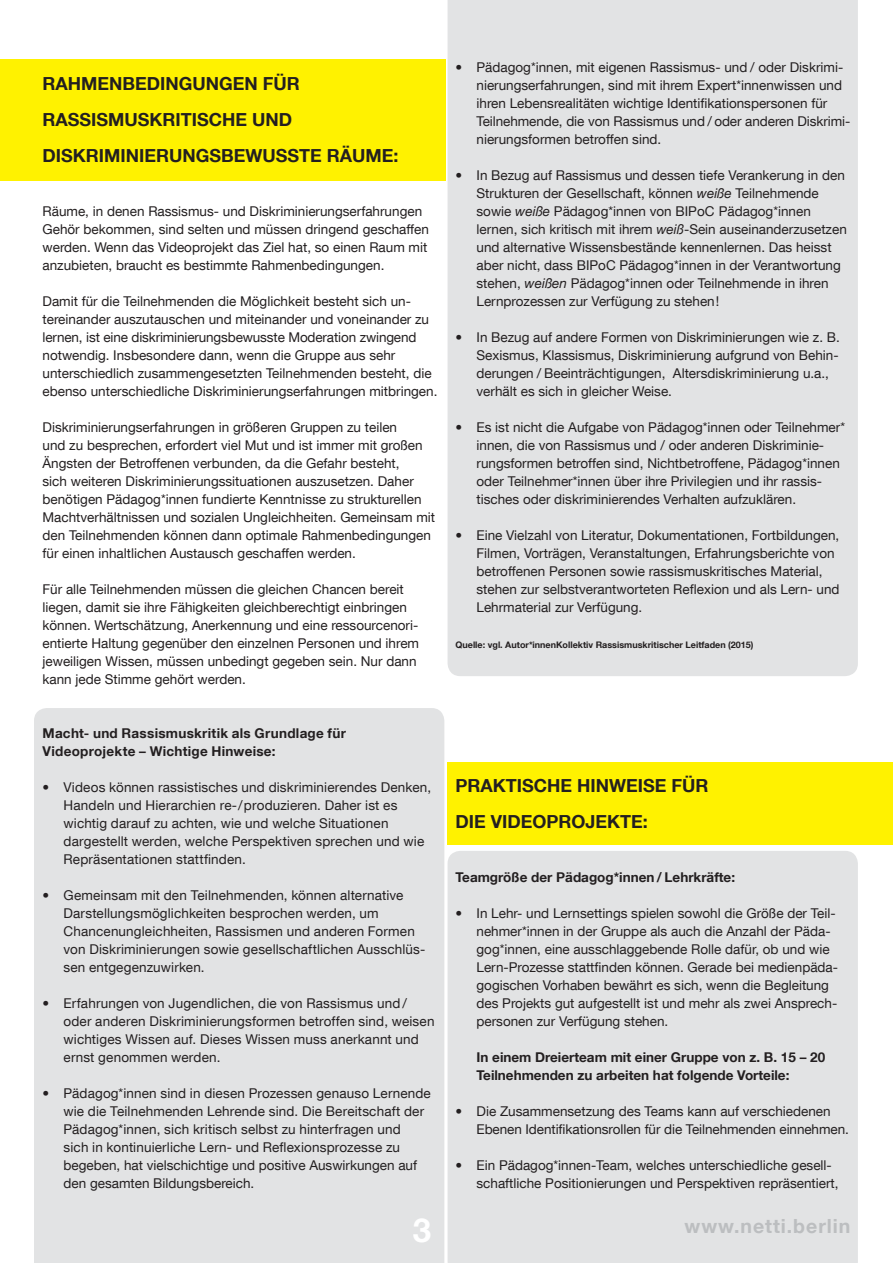
<style>
.page{position:relative;width:893px;height:1263px;background:#fff}
.page>*{position:absolute;margin:0;border:0;box-sizing:border-box;transform-origin:0 0}
.t1{font:700 33px "Helvetica Neue LT Com";color:#fff}
.t2{font:700 19.5px "Helvetica Neue LT Com";letter-spacing:.05em;color:#bcbec0}
.t3{font:700 18px/36px "Helvetica Neue LT Com";color:#231f20}
.t4{font:13.5px/18px "Helvetica Neue LT Com";color:#231f20}
.t5{font:700 13.5px/18px "Helvetica Neue LT Com";color:#231f20}
.t6{font:700 13.5px/18px "Helvetica Neue LT Com";letter-spacing:.02em;color:#231f20}
.t7{font:700 9px "Helvetica Neue LT Com";color:#231f20}
.s1{font-family:"Helvetica Neue";font-style:italic}
</style>
<div class="page">
<div style="left:448px;top:761px;width:445px;height:83px;background:#fff200"></div>
<div style="left:0;top:60px;width:445px;height:121px;background:#fff200"></div>
<div style="left:34px;top:708px;width:410px;height:555px;background:#e2e3e4"></div>
<div style="left:448px;top:0;width:410px;height:676px;background:#e2e3e4"></div>
<div style="left:448px;top:851px;width:410px;height:412px;background:#e2e3e4"></div>
<h3 class="t3" style="left:43px;top:65px;width:117px">Rahmenbeding</h3>
<h3 class="t3" style="left:192px;top:65px;width:109px">ungen für</h3>
<h3 class="t3" style="left:43px;top:101px;width:26px">rassism</h3>
<h3 class="t3" style="left:125px;top:101px;width:61px">uskritisc</h3>
<h3 class="t3" style="left:222px;top:101px;width:57px">he und</h3>
<h3 class="t3" style="left:43px;top:137px;width:12px">disk</h3>
<h3 class="t3" style="left:86px;top:137px;width:23px">rimini</h3>
<h3 class="t3" style="left:144px;top:137px;width:52px">erungsb</h3>
<h3 class="t3" style="left:234px;top:137px;width:55px">ewusst</h3>
<h3 class="t3" style="left:310px;top:137px;width:90px">e Räume:</h3>
<p class="t4" style="left:43px;top:202px;width:388px">Räume, in denen Rassismus- und Diskriminierungserfahrungen Gehör bekommen, sind selten und müssen dringend geschaffen werden. Wenn das Videoprojekt das Ziel hat, so einen Raum mit anzubieten, braucht es bestimmte Rahmenbedingungen.</p>
<p class="t4" style="left:43px;top:292px;width:396px">Damit für die Teilnehmenden die Möglichkeit besteht sich un&shy;tereinander auszutauschen und miteinander und voneinander zu lernen, ist eine diskriminierungsbewusste Moderation zwingend notwendig. Insbesondere dann, wenn die Gruppe aus sehr unterschiedlich zusammengesetzten Teilnehmenden besteht, die ebenso unterschiedliche Diskriminierungserfahrungen mitbringen.</p>
<p class="t4" style="left:43px;top:418px;width:394px">Diskriminierungserfahrungen in größeren Gruppen zu teilen<br>und zu besprechen, erfordert viel Mut und ist immer mit großen Ängsten der Betroffenen verbunden, da die Gefahr besteht,<br>sich weiteren Diskriminierungssituationen auszusetzen. Daher benötigen Pädagog*innen fundierte Kenntnisse zu strukturellen Machtverhältnissen und sozialen Ungleichheiten. Gemeinsam mit den Teilnehmenden können dann optimale Rahmenbedingungen für einen inhaltlichen Austausch geschaffen werden.</p>
<p class="t4" style="left:43px;top:580px;width:378px">Für alle Teilnehmenden müssen die gleichen Chancen bereit liegen, damit sie ihre Fähigkeiten gleichberechtigt einbringen können. Wertschätzung, Anerkennung und eine ressourcenori&shy;entierte Haltung gegenüber den einzelnen Personen und ihrem jeweiligen Wissen, müssen unbedingt gegeben sein. Nur dann kann jede Stimme gehört werden.</p>
<p class="t6" style="left:43px;top:724px;width:305px">Macht- und Rassismuskritik als Grundlage für<br>Videoprojekte – Wichtige Hinweise:</p>
<p class="t4" style="left:64px;top:778px;width:369px;text-indent:-21px">• Videos können rassistisches und diskriminierendes Denken, Handeln und Hierarchien re-/produzieren. Daher ist es wichtig darauf zu achten, wie und welche Situationen dargestellt werden, welche Perspektiven sprechen und wie Repräsentationen stattfinden.</p>
<p class="t4" style="left:64px;top:886px;width:363px;text-indent:-21px">• Gemeinsam mit den Teilnehmenden, können alternative Darstellungsmöglichkeiten besprochen werden, um Chancenungleichheiten, Rassismen und anderen Formen von Diskriminierungen sowie gesellschaftlichen Ausschlüs&shy;sen entgegenzuwirken.</p>
<p class="t4" style="left:64px;top:994px;width:372px;text-indent:-21px">• Erfahrungen von Jugendlichen, die von Rassismus und / oder anderen Diskriminierungsformen betroffen sind, weisen wichtiges Wissen auf. Dieses Wissen muss anerkannt und ernst genommen werden.</p>
<p class="t4" style="left:64px;top:1084px;width:369px;text-indent:-21px">• Pädagog*innen sind in diesen Prozessen genauso Lernende wie die Teilnehmenden Lehrende sind. Die Bereitschaft der Pädagog*innen, sich kritisch selbst zu hinterfragen und<br>sich in kontinuierliche Lern- und Reflexionsprozesse zu begeben, hat vielschichtige und positive Auswirkungen auf den gesamten Bildungsbereich.</p>
<p class="t4" style="left:476px;top:58px;width:375px;text-indent:-21px">• Pädagog*innen, mit eigenen Rassismus- und / oder Diskrimi&shy;nierungserfahrungen, sind mit ihrem Expert*innenwissen und ihren Lebensrealitäten wichtige Identifikationspersonen für Teilnehmende, die von Rassismus und / oder anderen Diskrimi&shy;nierungsformen betroffen sind.</p>
<p class="t4" style="left:476px;top:166px;width:372px;text-indent:-21px">• In Bezug auf Rassismus und dessen tiefe Verankerung in den Strukturen der Gesellschaft, können <span class="s1">weiße</span> Teilnehmende sowie <span class="s1">weiße</span> Pädagog*innen von BIPoC Pädagog*innen lernen, sich kritisch mit ihrem <span class="s1">weiß</span>-Sein auseinanderzusetzen und alternative Wissensbestände kennenlernen. Das heisst aber nicht, dass BIPoC Pädagog*innen in der Verantwortung stehen, <span class="s1">weißen</span> Pädagog*innen oder Teilnehmende in ihren Lernprozessen zur Verfügung zu stehen!</p>
<p class="t4" style="left:476px;top:328px;width:365px;text-indent:-21px">• In Bezug auf andere Formen von Diskriminierungen wie z. B.<br>Sexismus, Klassismus, Diskriminierung aufgrund von Behin&shy;derungen / Beeinträchtigungen, Altersdiskriminierung u.a., verhält es sich in gleicher Weise.</p>
<p class="t4" style="left:476px;top:418px;width:370px;text-indent:-21px">• Es ist nicht die Aufgabe von Pädagog*innen oder Teilnehmer* innen, die von Rassismus und / oder anderen Diskriminie&shy;rungsformen betroffen sind, Nichtbetroffene, Pädagog*innen oder Teilnehmer*innen über ihre Privilegien und ihr rassis&shy;tisches oder diskriminierendes Verhalten aufzuklären.</p>
<p class="t4" style="left:476px;top:526px;width:365px;text-indent:-21px">• Eine Vielzahl von Literatur, Dokumentationen, Fortbildungen, Filmen, Vorträgen, Veranstaltungen, Erfahrungsberichte von betroffenen Personen sowie rassismuskritisches Material, stehen zur selbstverantworteten Reflexion und als Lern- und Lehrmaterial zur Verfügung.</p>
<p class="t7" style="left:455px;top:639px;width:300px">Quelle: vgl. Autor*innenKollektiv Rassismuskritischer Leitfaden (2015)</p>
<h3 class="t3" style="left:455px;top:767px;width:240px">PRAKTISCHE HINWEISE FÜR<br>DIE VIDEOPROJEKTE:</h3>
<p class="t5" style="left:455px;top:868px;width:281px">Teamgröße der Pädagog*innen / Lehrkräfte:</p>
<p class="t4" style="left:476px;top:904px;width:363px;text-indent:-21px">• In Lehr- und Lernsettings spielen sowohl die Größe der Teil&shy;nehmer*innen in der Gruppe als auch die Anzahl der Päda&shy;gog*innen, eine ausschlaggebende Rolle dafür, ob und wie Lern-Prozesse stattfinden können. Gerade bei medienpäda&shy;gogischen Vorhaben bewährt es sich, wenn die Begleitung des Projekts gut aufgestellt ist und mehr als zwei Ansprech&shy;personen zur Verfügung stehen.</p>
<p class="t5" style="left:476px;top:1048px;width:350px">In einem Dreierteam mit einer Gruppe von z. B. 15 – 20<br>Teilnehmenden zu arbeiten hat folgende Vorteile:</p>
<p class="t4" style="left:476px;top:1102px;width:374px;text-indent:-21px">• Die Zusammensetzung des Teams kann auf verschiedenen<br>Ebenen Identifikationsrollen für die Teilnehmenden einnehmen.</p>
<p class="t4" style="left:476px;top:1156px;width:364px;text-indent:-21px">• Ein Pädagog*innen-Team, welches unterschiedliche gesell&shy;schaftliche Positionierungen und Perspektiven repräsentiert,</p>
<h1 class="t1" style="left:413px;top:1209px;width:20px">3</h1>
<h2 class="t2" style="left:685px;top:1214px;width:167px">www.netti.berlin</h2>
</div>
